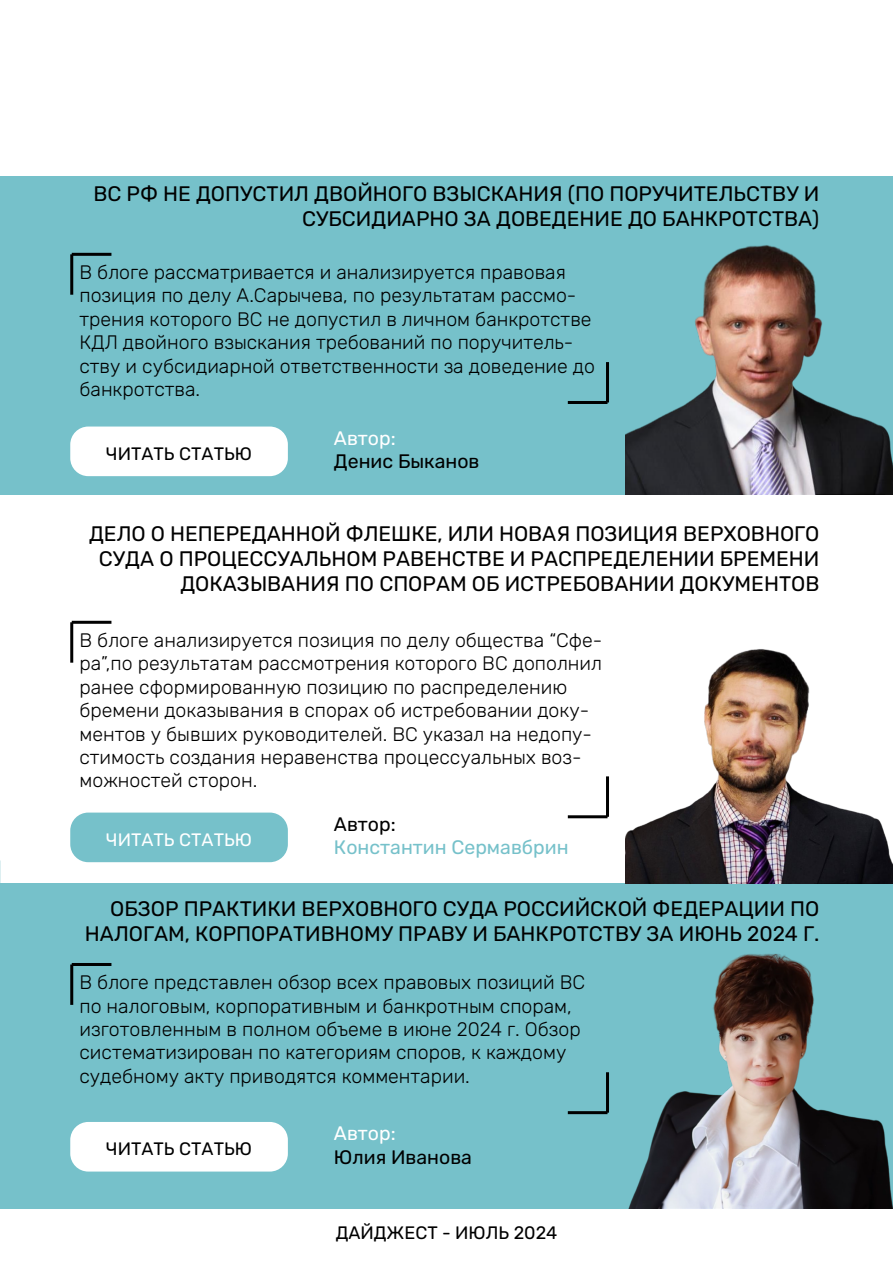
<style>
.page{position:relative;width:893px;height:1263px;background:#fff}
.page>*{position:absolute;margin:0;border:0;box-sizing:border-box;transform-origin:0 0}
.t1{font:21px/25.2px "Rubik";color:#000;text-align:right}
.t2{font:300 19.5px/23.4px "Rubik";color:#000}
.t3{font:19.5px "Rubik";color:#000}
.t4{font:19.5px "Rubik";color:#76c1ca}
.t5{font:19.5px "Rubik";color:#fff}
.t6{font:18px "Rubik";color:#000}
.t7{font:18px "Rubik";color:#fff}
</style>
<div class="page">
<div style="left:0;top:883px;width:893px;height:326px;background:#76c1ca"></div>
<div style="left:0;top:176px;width:893px;height:319px;background:#76c1ca"></div>
<hr style="left:70px;top:254px;width:3px;height:41px;background:#000">
<hr style="left:72px;top:253px;width:39px;height:3px;background:#000">
<hr style="left:606px;top:362px;width:3px;height:40px;background:#000">
<hr style="left:568px;top:401px;width:39px;height:3px;background:#000">
<hr style="left:70px;top:622px;width:3px;height:41px;background:#000">
<hr style="left:72px;top:621px;width:39px;height:3px;background:#000">
<hr style="left:606px;top:776px;width:3px;height:41px;background:#000">
<hr style="left:568px;top:815px;width:39px;height:3px;background:#000">
<hr style="left:70px;top:964px;width:3px;height:41px;background:#000">
<hr style="left:72px;top:963px;width:39px;height:3px;background:#000">
<hr style="left:606px;top:1072px;width:3px;height:41px;background:#000">
<hr style="left:568px;top:1111px;width:39px;height:3px;background:#000">
<div style="left:70px;top:426px;width:218px;height:50px;background:#fff;border-radius:18px"></div>
<div style="left:70px;top:812px;width:218px;height:50px;background:#76c1ca;border-radius:18px"></div>
<div style="left:70px;top:1122px;width:218px;height:49px;background:#fff;border-radius:18px"></div>
<img style="left:625px;top:245px;width:268px;height:250px">
<img style="left:625px;top:649px;width:268px;height:234px">
<img style="left:628px;top:954px;width:265px;height:255px">
<p class="t1" style="left:93px;top:182px;width:727px">ВС РФ НЕ ДОПУСТИЛ ДВОЙНОГО ВЗЫСКАНИЯ (ПО ПОРУЧИТЕЛЬСТВУ И<br>СУБСИДИАРНО ЗА ДОВЕДЕНИЕ ДО БАНКРОТСТВА)</p>
<p class="t2" style="left:80px;top:261px;width:517px">В блоге рассматривается и анализируется правовая позиция по делу А.Сарычева, по результатам рассмо&shy;трения которого ВС не допустил в личном банкротстве КДЛ двойного взыскания требований по поручитель&shy;ству и субсидиарной ответственности за доведение до банкротства.</p>
<p class="t6" style="left:106px;top:443px;width:148px">ЧИТАТЬ СТАТЬЮ</p>
<p class="t5" style="left:334px;top:427px;width:63px">Автор:</p>
<p class="t3" style="left:334px;top:450px;width:147px">Денис Быканов</p>
<p class="t1" style="left:89px;top:521px;width:732px">ДЕЛО О НЕПЕРЕДАННОЙ ФЛЕШКЕ, ИЛИ НОВАЯ ПОЗИЦИЯ ВЕРХОВНОГО<br>СУДА О ПРОЦЕССУАЛЬНОМ РАВЕНСТВЕ И РАСПРЕДЕЛЕНИИ БРЕМЕНИ<br>ДОКАЗЫВАНИЯ ПО СПОРАМ ОБ ИСТРЕБОВАНИИ ДОКУМЕНТОВ</p>
<p class="t2" style="left:80px;top:629px;width:524px">В блоге анализируется позиция по делу общества “Сфе&shy;ра”,по результатам рассмотрения которого ВС дополнил ранее сформированную позицию по распределению бремени доказывания в спорах об истребовании доку&shy;ментов у бывших руководителей. ВС указал на недопу&shy;стимость создания неравенства процессуальных воз&shy;можностей сторон.</p>
<p class="t7" style="left:106px;top:829px;width:148px">ЧИТАТЬ СТАТЬЮ</p>
<p class="t3" style="left:334px;top:813px;width:63px">Автор:</p>
<p class="t4" style="left:334px;top:836px;width:236px">Константин Сермавбрин</p>
<p class="t1" style="left:85px;top:896px;width:736px">ОБЗОР ПРАКТИКИ ВЕРХОВНОГО СУДА РОССИЙСКОЙ ФЕДЕРАЦИИ ПО<br>НАЛОГАМ, КОРПОРАТИВНОМУ ПРАВУ И БАНКРОТСТВУ ЗА ИЮНЬ 2024 Г.</p>
<p class="t2" style="left:80px;top:971px;width:507px">В блоге представлен обзор всех правовых позиций ВС по налоговым, корпоративным и банкротным спорам, изготовленным в полном объеме в июне 2024 г. Обзор систематизирован по категориям споров, к каждому судебному акту приводятся комментарии.</p>
<p class="t6" style="left:106px;top:1139px;width:148px">ЧИТАТЬ СТАТЬЮ</p>
<p class="t5" style="left:334px;top:1122px;width:63px">Автор:</p>
<p class="t3" style="left:334px;top:1146px;width:140px">Юлия Иванова</p>
<p class="t6" style="left:336px;top:1223px;width:223px">ДАЙДЖЕСТ - ИЮЛЬ 2024</p>
</div>
